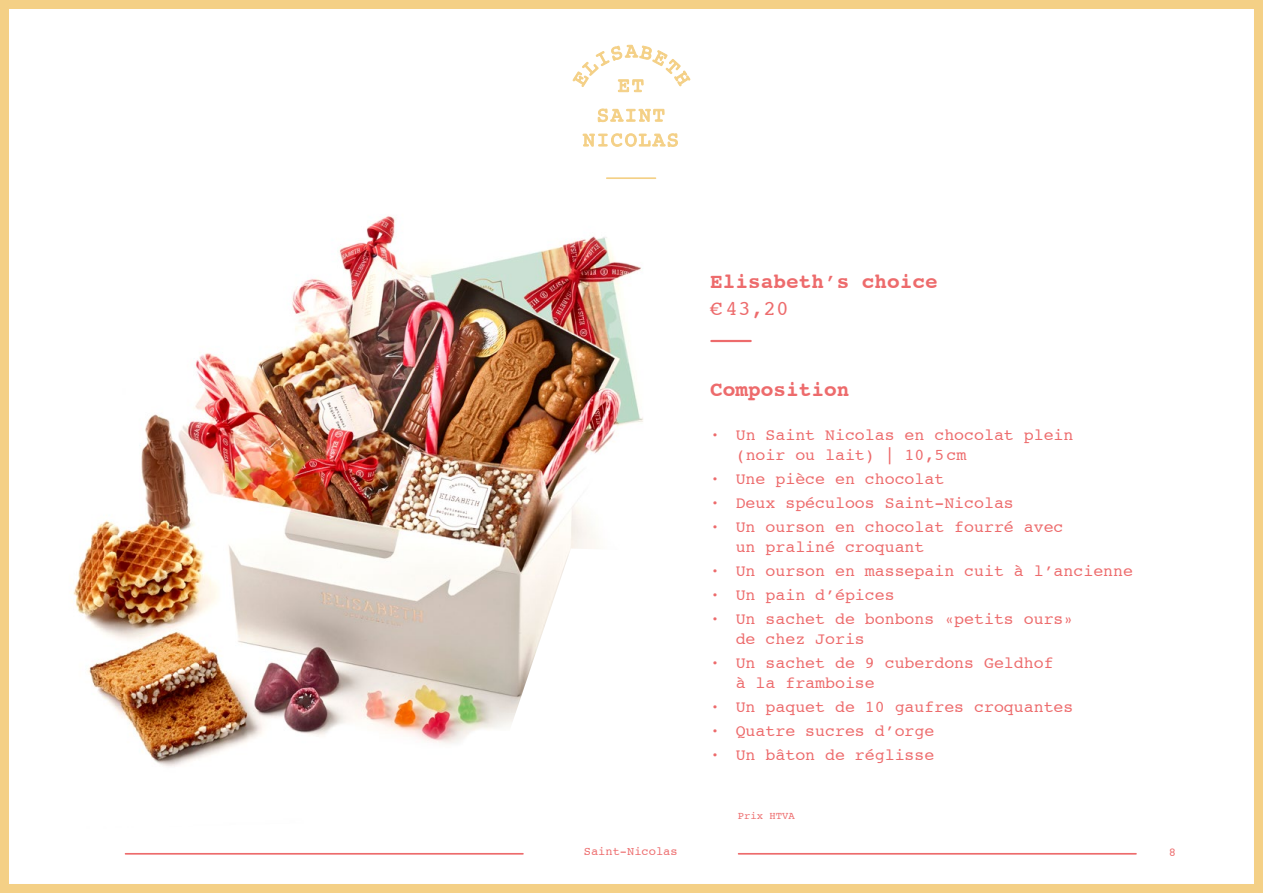
<style>
.page{position:relative;width:1263px;height:893px;background:#fff}
.page>*{position:absolute;margin:0;border:0;box-sizing:border-box;transform-origin:0 0}
.t1{font:700 21px "Courier 10 Pitch BT";color:#ed6b6c}
.t2{font:21px "Courier 10 Pitch BT";color:#ed6b6c}
.t3{font:16.5px/24px "Courier 10 Pitch BT";color:#ed6b6c}
.t4{font:12px "Courier 10 Pitch BT";color:#ed6b6c}
.t5{font:10.5px "Courier 10 Pitch BT";color:#ed6b6c}
</style>
<div class="page">
<div style="left:0;top:0;width:1263px;height:893px;border:9px solid #f4d086"></div>
<hr style="left:738px;top:853px;width:399px;height:2px;background:#ed6b6c">
<hr style="left:125px;top:853px;width:399px;height:2px;background:#ed6b6c">
<hr style="left:606px;top:177px;width:50px;height:2px;background:#f4d086">
<svg style="left:572px;top:45px;width:118px;height:102px"></svg>
<hr style="left:711px;top:340px;width:40px;height:2px;background:#ed6b6c">
<img style="left:73px;top:216px;width:570px;height:551px">
<p class="t1" style="left:710px;top:270px;width:229px">Elisabeth’s choice</p>
<p class="t2" style="left:710px;top:297px;width:80px">€ 43,20</p>
<p class="t1" style="left:710px;top:378px;width:141px">Composition</p>
<p class="t3" style="left:736px;top:425px;width:339px;line-height:19.8px;text-indent:-25px">· Un Saint Nicolas en chocolat plein (noir ou lait) | 10,5cm</p>
<p class="t3" style="left:710px;top:467px;width:355px">· Une pièce en chocolat<br>· Deux spéculoos Saint-Nicolas<br>· Un ourson en chocolat fourré avec</p>
<p class="t3" style="left:710px;top:535px;width:424px;text-indent:25px">un praliné croquant<br>· Un ourson en massepain cuit à l’ancienne · Un pain d’épices<br>· Un sachet de bonbons «petits ours»</p>
<p class="t3" style="left:710px;top:627px;width:345px;text-indent:25px">de chez Joris<br>· Un sachet de 9 cuberdons Geldhof</p>
<p class="t3" style="left:710px;top:671px;width:365px;text-indent:25px">à la framboise<br>· Un paquet de 10 gaufres croquantes · Quatre sucres d’orge<br>· Un bâton de réglisse</p>
<p class="t5" style="left:738px;top:810px;width:58px">Prix HTVA</p>
<p class="t4" style="left:584px;top:845px;width:95px">Saint-Nicolas</p>
<p class="t4" style="left:1169px;top:845px;width:9px">8</p>
</div>
